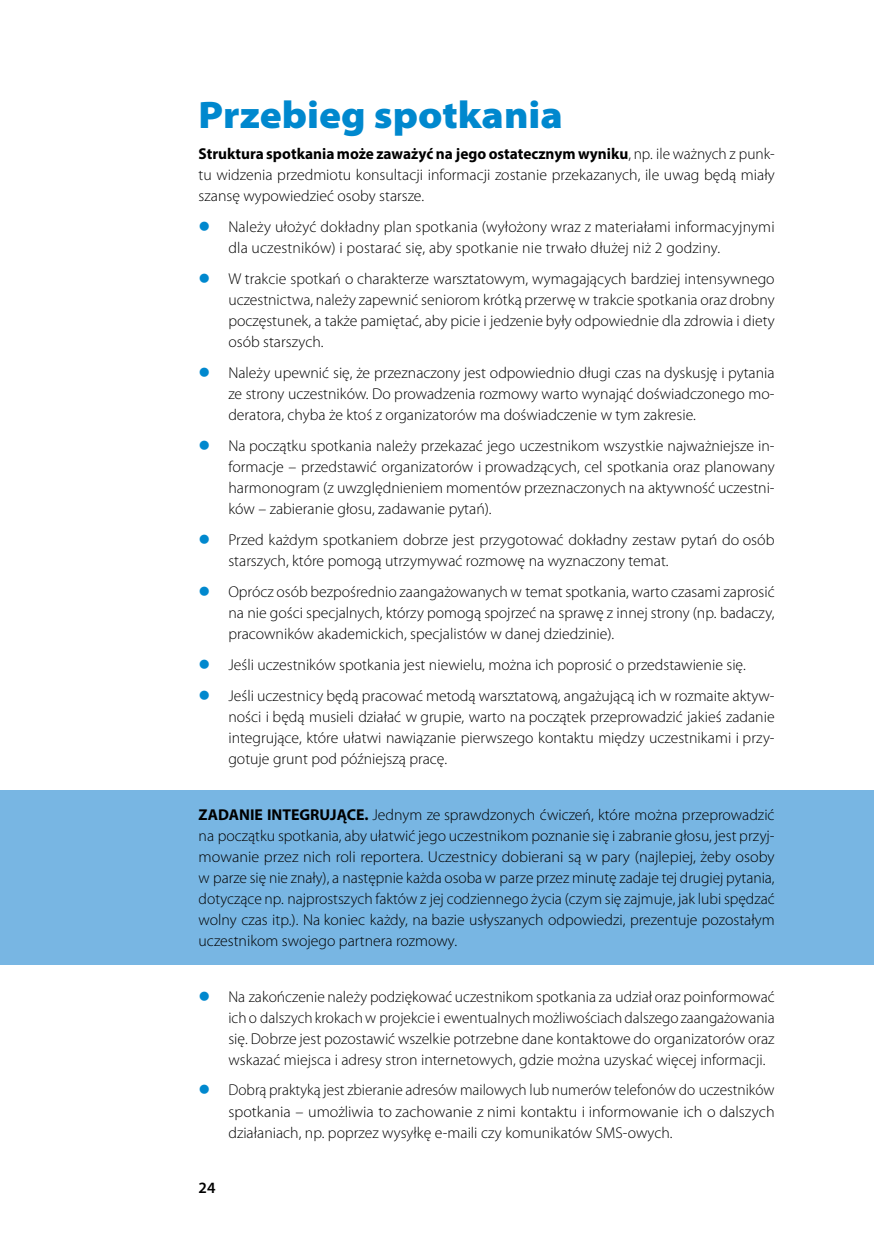
<style>
.page{position:relative;width:874px;height:1241px;background:#fff}
.page>*{position:absolute;margin:0;border:0;box-sizing:border-box;transform-origin:0 0}
.t1{font:900 semi-expanded 38.5px "Myriad Pro";color:#0088ce}
.t2{font:300 15.75px/21px "Myriad Pro";color:#000;text-align:justify}
.t3{font:600 15.75px "Myriad Pro";color:#000}
.s1{font-weight:700}
.s2{color:#0088ce}
</style>
<div class="page">
<hr style="left:873px;top:574px;width:1px;height:245px;background:#78b6e3">
<div style="left:0;top:790px;width:873px;height:174px;background:#78b6e3"></div>
<h1 class="t1" style="left:198px;top:93px;width:365px">Przebieg spotkania</h1>
<p class="t2" style="left:198px;top:144px;width:577px"><span class="s1">Struktura spotkania może zaważyć na jego ostatecznym wyniku</span>, np. ile ważnych z punk&shy;tu widzenia przedmiotu konsultacji informacji zostanie przekazanych, ile uwag będą miały szansę wypowiedzieć osoby starsze.</p>
<p class="t2" style="left:228px;top:216px;width:547px;text-indent:-30px"><span class="s2">●</span> Należy ułożyć dokładny plan spotkania (wyłożony wraz z materiałami informacyjnymi dla uczestników) i postarać się, aby spotkanie nie trwało dłużej niż 2 godziny.</p>
<p class="t2" style="left:228px;top:268px;width:547px;text-indent:-30px"><span class="s2">●</span> W trakcie spotkań o charakterze warsztatowym, wymagających bardziej intensywnego uczestnictwa, należy zapewnić seniorom krótką przerwę w trakcie spotkania oraz drobny poczęstunek, a także pamiętać, aby picie i jedzenie były odpowiednie dla zdrowia i diety osób starszych.</p>
<p class="t2" style="left:228px;top:362px;width:547px;text-indent:-30px"><span class="s2">●</span> Należy upewnić się, że przeznaczony jest odpowiednio długi czas na dyskusję i pytania ze strony uczestników. Do prowadzenia rozmowy warto wynająć doświadczonego mo&shy;deratora, chyba że ktoś z organizatorów ma doświadczenie w tym zakresie.</p>
<p class="t2" style="left:228px;top:435px;width:547px;text-indent:-30px"><span class="s2">●</span> Na początku spotkania należy przekazać jego uczestnikom wszystkie najważniejsze in&shy;formacje – przedstawić organizatorów i prowadzących, cel spotkania oraz planowany harmonogram (z uwzględnieniem momentów przeznaczonych na aktywność uczestni&shy;ków – zabieranie głosu, zadawanie pytań).</p>
<p class="t2" style="left:228px;top:529px;width:547px;text-indent:-30px"><span class="s2">●</span> Przed każdym spotkaniem dobrze jest przygotować dokładny zestaw pytań do osób starszych, które pomogą utrzymywać rozmowę na wyznaczony temat.</p>
<p class="t2" style="left:228px;top:581px;width:547px;text-indent:-30px"><span class="s2">●</span> Oprócz osób bezpośrednio zaangażowanych w temat spotkania, warto czasami zaprosić na nie gości specjalnych, którzy pomogą spojrzeć na sprawę z innej strony (np. badaczy, pracowników akademickich, specjalistów w danej dziedzinie).</p>
<p class="t2" style="left:198px;top:654px;width:548px"><span class="s2">●</span> Jeśli uczestników spotkania jest niewielu, można ich poprosić o przedstawienie się.</p>
<p class="t2" style="left:228px;top:685px;width:547px;text-indent:-30px"><span class="s2">●</span> Jeśli uczestnicy będą pracować metodą warsztatową, angażującą ich w rozmaite aktyw&shy;ności i będą musieli działać w grupie, warto na początek przeprowadzić jakieś zadanie integrujące, które ułatwi nawiązanie pierwszego kontaktu między uczestnikami i przy&shy;gotuje grunt pod późniejszą pracę.</p>
<p class="t2" style="left:198px;top:804px;width:577px"><span class="s1">ZADANIE INTEGRUJĄCE.</span> Jednym ze sprawdzonych ćwiczeń, które można przeprowadzić na początku spotkania, aby ułatwić jego uczestnikom poznanie się i zabranie głosu, jest przyj&shy;mowanie przez nich roli reportera. Uczestnicy dobierani są w pary (najlepiej, żeby osoby w parze się nie znały), a następnie każda osoba w parze przez minutę zadaje tej drugiej pytania, dotyczące np. najprostszych faktów z jej codziennego życia (czym się zajmuje, jak lubi spędzać wolny czas itp.). Na koniec każdy, na bazie usłyszanych odpowiedzi, prezentuje pozostałym uczestnikom swojego partnera rozmowy.</p>
<p class="t2" style="left:228px;top:985px;width:547px;text-indent:-30px"><span class="s2">●</span> Na zakończenie należy podziękować uczestnikom spotkania za udział oraz poinformować ich o dalszych krokach w projekcie i ewentualnych możliwościach dalszego zaangażowania się. Dobrze jest pozostawić wszelkie potrzebne dane kontaktowe do organizatorów oraz wskazać miejsca i adresy stron internetowych, gdzie można uzyskać więcej informacji.</p>
<p class="t2" style="left:228px;top:1079px;width:547px;text-indent:-30px"><span class="s2">●</span> Dobrą praktyką jest zbieranie adresów mailowych lub numerów telefonów do uczestników spotkania – umożliwia to zachowanie z nimi kontaktu i informowanie ich o dalszych działaniach, np. poprzez wysyłkę e-maili czy komunikatów SMS-owych.</p>
<p class="t3" style="left:198px;top:1177px;width:18px">24</p>
</div>
